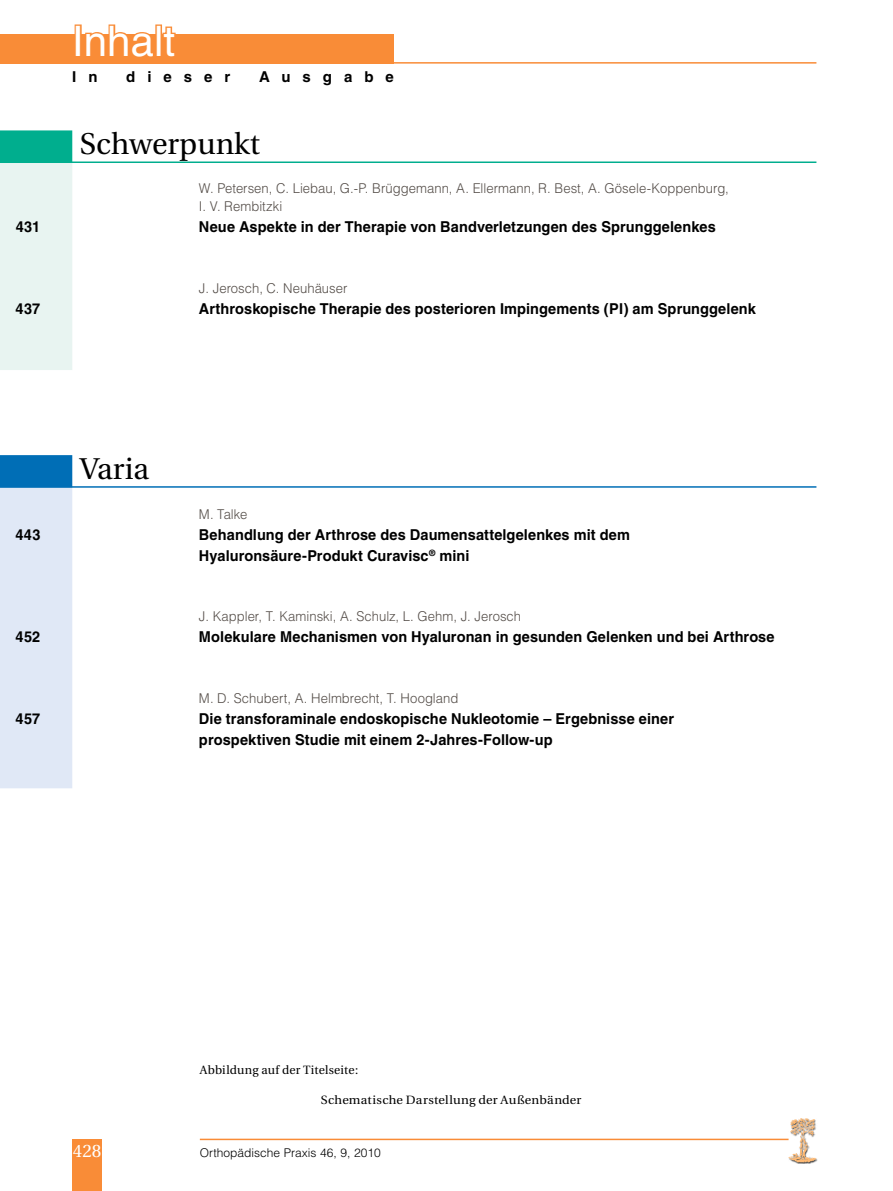
<style>
.page{position:relative;width:893px;height:1191px;background:#fff}
.page>*{position:absolute;margin:0;border:0;box-sizing:border-box;transform-origin:0 0}
.t1{font:42px "Helvetica";color:#fff}
.t2{font:30px "Utopia";color:#000}
.t3{font:18px "Utopia";color:#fff}
.t4{font:700 15px/21px "Helvetica";letter-spacing:.005em;color:#000}
.t5{font:700 15px "Helvetica";letter-spacing:.8em;color:#000}
.t6{font:300 13.5px/18px "Helvetica";color:#544d48}
.t7{font:12px "Utopia";letter-spacing:.015em;color:#000;scale:1.05 1}
.t8{font:300 12px "Helvetica";color:#000}
.t9{font:12px "Utopia";letter-spacing:.015em;color:#000}
</style>
<div class="page">
<div style="left:788px;top:1118px;width:30px;height:46px;background:#000;opacity:.75"></div>
<img style="left:788px;top:1118px;width:28px;height:44px">
<hr style="left:200px;top:1138px;width:588px;height:2px;background:#f98c37">
<div style="left:0;top:34px;width:393px;height:30px;background:#f98c37"></div>
<hr style="left:72px;top:62px;width:744px;height:2px;background:#f98c37">
<div style="left:75px;top:24px;width:7px;height:34px;border:3px solid #f98c37"></div>
<svg style="left:85px;top:24px;width:91px;height:10px"></svg>
<div style="left:72px;top:1138px;width:30px;height:53px;background:#f98c37"></div>
<hr style="left:0;top:161px;width:816px;height:2px;background:#00ae8e">
<svg style="left:0;top:130px;width:72px;height:240px;background:#c8eae3"></svg>
<hr style="left:0;top:486px;width:816px;height:2px;background:#006eb6">
<svg style="left:0;top:455px;width:72px;height:333px;background:#c9dcef"></svg>
<h1 class="t1" style="left:72px;top:17px;width:104px">Inhalt</h1>
<p class="t4" style="left:72px;top:66px;width:27px">I n</p>
<p class="t4" style="left:126px;top:66px;width:106px">dieser</p>
<p class="t5" style="left:259px;top:67px;width:136px">Ausgabe</p>
<h2 class="t2" style="left:80px;top:127px;width:182px">Schwerpunkt</h2>
<p class="t6" style="left:199px;top:179px;width:531px">W. Petersen, C. Liebau, G.-P. Brüggemann, A. Ellermann, R. Best, A. Gösele-Koppenburg,<br>I. V. Rembitzki</p>
<p class="t4" style="left:16px;top:216px;width:26px">431</p>
<p class="t4" style="left:199px;top:216px;width:518px">Neue Aspekte in der Therapie von Bandverletzungen des Sprunggelenkes</p>
<p class="t6" style="left:199px;top:279px;width:150px">J. Jerosch, C. Neuhäuser</p>
<p class="t4" style="left:16px;top:298px;width:26px">437</p>
<p class="t4" style="left:199px;top:298px;width:558px">Arthroskopische Therapie des posterioren Impingements (PI) am Sprunggelenk</p>
<h2 class="t2" style="left:80px;top:452px;width:71px">Varia</h2>
<p class="t6" style="left:199px;top:505px;width:50px">M. Talke</p>
<p class="t4" style="left:15px;top:524px;width:26px">443</p>
<p class="t4" style="left:199px;top:524px;width:432px">Behandlung der Arthrose des Daumensattelgelenkes mit dem<br>Hyaluronsäure-Produkt Curavisc<sup>®</sup> mini</p>
<p class="t6" style="left:199px;top:607px;width:324px">J. Kappler, T. Kaminski, A. Schulz, L. Gehm, J. Jerosch</p>
<p class="t4" style="left:16px;top:626px;width:26px">452</p>
<p class="t4" style="left:199px;top:626px;width:577px">Molekulare Mechanismen von Hyaluronan in gesunden Gelenken und bei Arthrose</p>
<p class="t6" style="left:199px;top:689px;width:261px">M. D. Schubert, A. Helmbrecht, T. Hoogland</p>
<p class="t4" style="left:16px;top:708px;width:26px">457</p>
<p class="t4" style="left:199px;top:708px;width:477px">Die transforaminale endoskopische Nukleotomie – Ergebnisse einer prospektiven Studie mit einem 2-Jahres-Follow-up</p>
<p class="t3" style="left:73px;top:1141px;width:30px">428</p>
<p class="t9" style="left:200px;top:1063px;width:160px">Abbildung auf der Titelseite:</p>
<p class="t7" style="left:321px;top:1093px;width:250px">Schematische Darstellung der Außenbänder</p>
<p class="t8" style="left:200px;top:1145px;width:182px">Orthopädische Praxis 46, 9, 2010</p>
</div>
